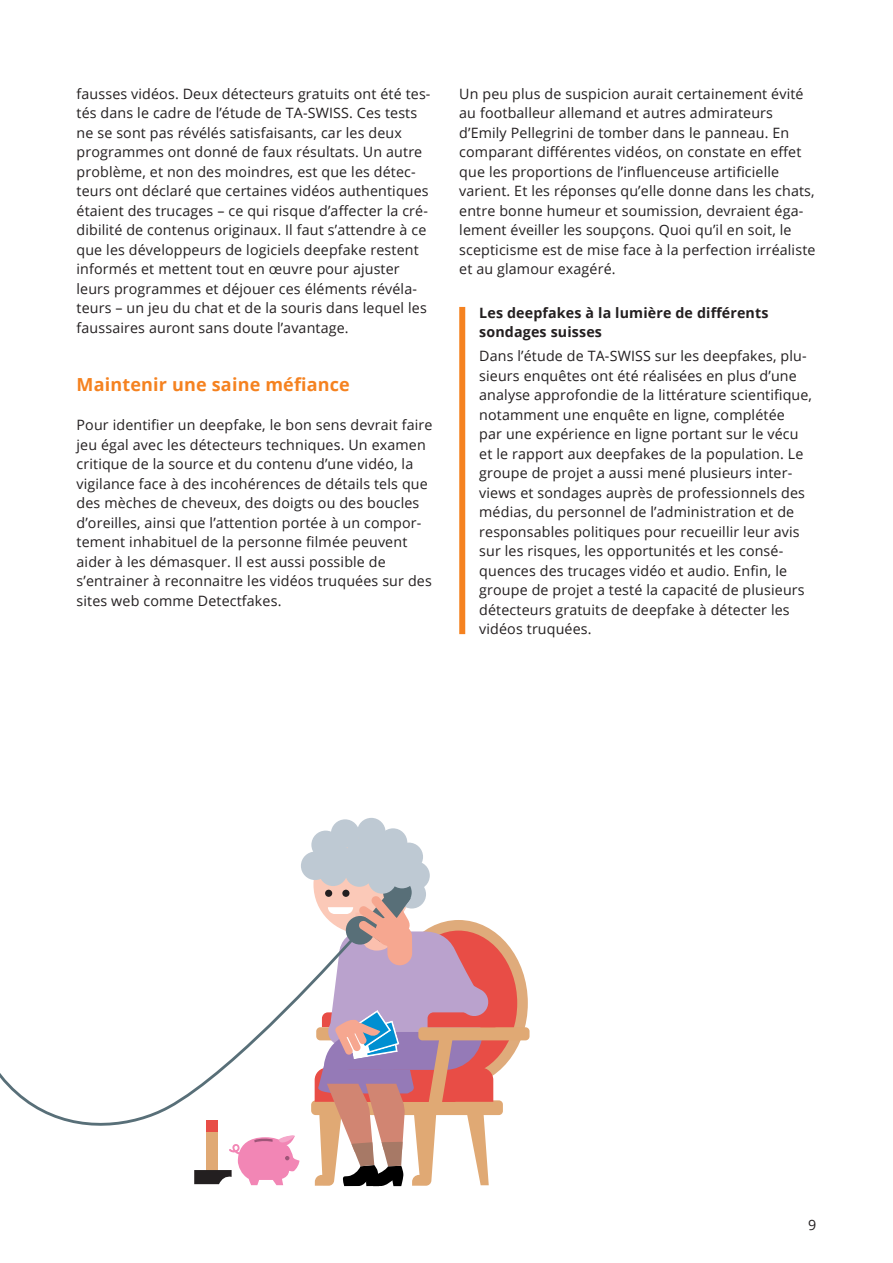
<style>
.page{position:relative;width:893px;height:1263px;background:#fff}
.page>*{position:absolute;margin:0;border:0;box-sizing:border-box;transform-origin:0 0}
.t1{font:700 18px "Open Sans";letter-spacing:.01em;color:#f58220}
.t2{font:14.25px/19.5px "Open Sans";letter-spacing:.01em;color:#231f20}
.t3{font:700 14.25px/19.5px "Open Sans";letter-spacing:.01em;color:#231f20}
</style>
<div class="page">
<div style="left:459px;top:307px;width:6px;height:327px;background:#f58220"></div>
<div style="left:401px;top:861px;width:29px;height:29px;background:#bec9d3;border-radius:50%"></div>
<div style="left:311px;top:1100px;width:192px;height:15px;background:#e0a974;border-radius:4px"></div>
<svg style="left:395px;top:925px;width:127px;height:156px;background:#e65f50"></svg>
<div style="left:389px;top:920px;width:139px;height:166px;border:11px solid #dfab7b;border-radius:50%"></div>
<div style="left:418px;top:1027px;width:111px;height:13px;background:#e0a974;border-radius:4px"></div>
<svg style="left:0;top:822px;width:356px;height:312px"></svg>
<div style="left:301px;top:851px;width:28px;height:29px;background:#bec9d3;border-radius:50%"></div>
<div style="left:319px;top:857px;width:28px;height:29px;background:#bec9d3;border-radius:50%"></div>
<div style="left:345px;top:858px;width:29px;height:29px;background:#bec9d3;border-radius:50%"></div>
<div style="left:368px;top:865px;width:28px;height:29px;background:#bec9d3;border-radius:50%"></div>
<div style="left:388px;top:860px;width:28px;height:28px;background:#bec9d3;border-radius:50%"></div>
<div style="left:367px;top:840px;width:33px;height:33px;background:#bec9d3;border-radius:50%"></div>
<div style="left:347px;top:838px;width:28px;height:28px;background:#bec9d3;border-radius:50%"></div>
<div style="left:326px;top:846px;width:29px;height:29px;background:#bec9d3;border-radius:50%"></div>
<div style="left:311px;top:830px;width:29px;height:29px;background:#bec9d3;border-radius:50%"></div>
<div style="left:331px;top:819px;width:28px;height:29px;background:#bec9d3;border-radius:50%"></div>
<div style="left:357px;top:818px;width:29px;height:28px;background:#bec9d3;border-radius:50%"></div>
<div style="left:379px;top:828px;width:28px;height:29px;background:#bec9d3;border-radius:50%"></div>
<div style="left:395px;top:842px;width:28px;height:29px;background:#bec9d3;border-radius:50%"></div>
<svg style="left:315px;top:887px;width:180px;height:299px"></svg>
<div style="left:206px;top:1132px;width:11px;height:44px;background:#e0a974"></div>
<div style="left:206px;top:1120px;width:11px;height:12px;background:#e84d46"></div>
<svg style="left:194px;top:1134px;width:106px;height:51px"></svg>
<p class="t2" style="left:77px;top:84px;width:355px">fausses vidéos. Deux détecteurs gratuits ont été tes&shy;tés dans le cadre de l’étude de TA-SWISS. Ces tests ne se sont pas révélés satisfaisants, car les deux programmes ont donné de faux résultats. Un autre problème, et non des moindres, est que les détec&shy;teurs ont déclaré que certaines vidéos authentiques étaient des trucages – ce qui risque d’affecter la cré&shy;dibilité de contenus originaux. Il faut s’attendre à ce que les développeurs de logiciels deepfake restent informés et mettent tout en œuvre pour ajuster leurs programmes et déjouer ces éléments révéla&shy;teurs – un jeu du chat et de la souris dans lequel les faussaires auront sans doute l’avantage.</p>
<p class="t1" style="left:77px;top:372px;width:275px">Maintenir une saine méfiance</p>
<p class="t2" style="left:77px;top:415px;width:357px">Pour identifier un deepfake, le bon sens devrait faire jeu égal avec les détecteurs techniques. Un examen critique de la source et du contenu d’une vidéo, la vigilance face à des incohérences de détails tels que des mèches de cheveux, des doigts ou des boucles d’oreilles, ainsi que l’attention portée à un compor&shy;tement inhabituel de la personne filmée peuvent aider à les démasquer. Il est aussi possible de s’entrainer à reconnaitre les vidéos truquées sur des sites web comme Detectfakes.</p>
<p class="t2" style="left:459px;top:84px;width:358px">Un peu plus de suspicion aurait certainement évité au footballeur allemand et autres admirateurs d’Emily Pellegrini de tomber dans le panneau. En comparant différentes vidéos, on constate en effet que les proportions de l’influenceuse artificielle varient. Et les réponses qu’elle donne dans les chats, entre bonne humeur et soumission, devraient éga&shy;lement éveiller les soupçons. Quoi qu’il en soit, le scepticisme est de mise face à la perfection irréaliste et au glamour exagéré.</p>
<p class="t3" style="left:479px;top:303px;width:291px">Les deepfakes à la lumière de différents sondages suisses</p>
<p class="t2" style="left:479px;top:346px;width:334px">Dans l’étude de TA-SWISS sur les deepfakes, plu&shy;sieurs enquêtes ont été réalisées en plus d’une analyse approfondie de la littérature scientifique, notamment une enquête en ligne, complétée<br>par une expérience en ligne portant sur le vécu et le rapport aux deepfakes de la population. Le groupe de projet a aussi mené plusieurs inter&shy;views et sondages auprès de professionnels des médias, du personnel de l’administration et de responsables politiques pour recueillir leur avis sur les risques, les opportunités et les consé&shy;quences des trucages vidéo et audio. Enfin, le groupe de projet a testé la capacité de plusieurs détecteurs gratuits de deepfake à détecter les vidéos truquées.</p>
<p class="t2" style="left:808px;top:1215px;width:10px">9</p>
</div>
